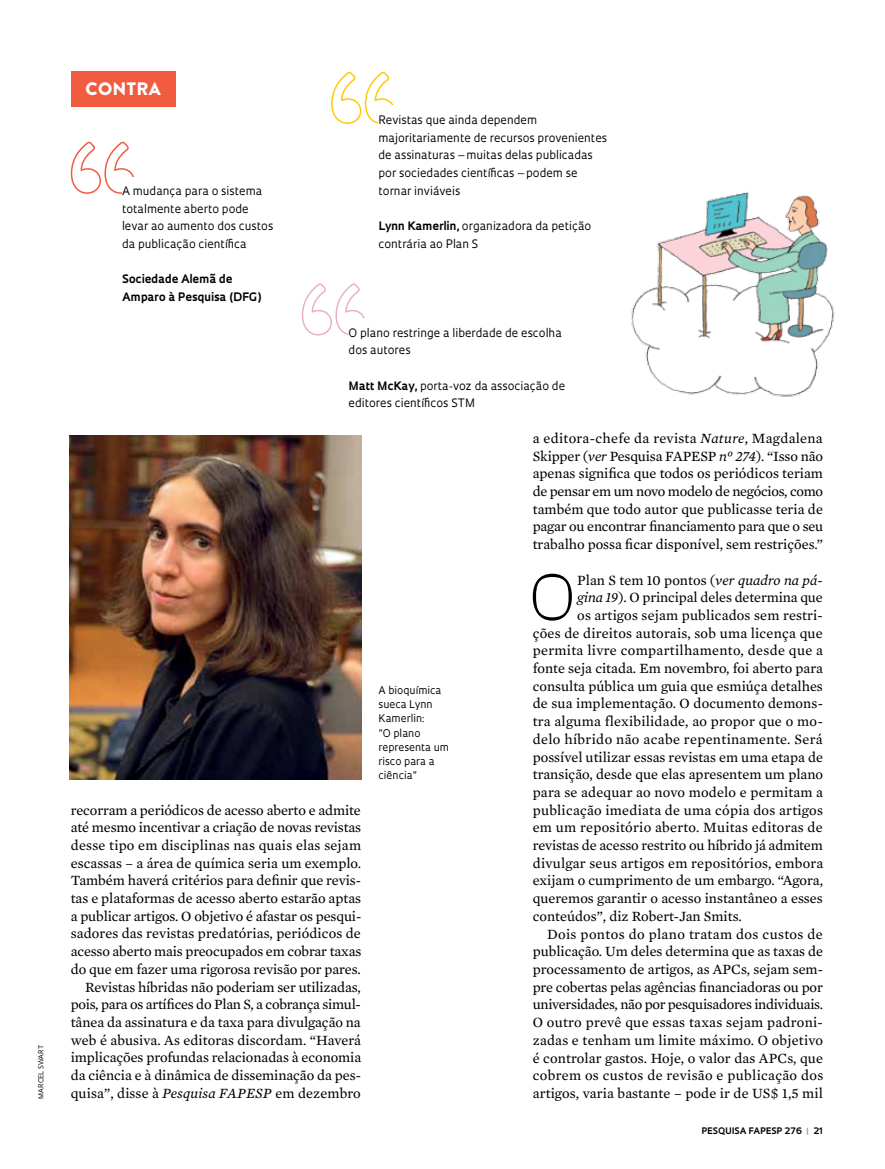
<style>
.page{position:relative;width:885px;height:1169px;background:#fff}
.page>*{position:absolute;margin:0;border:0;box-sizing:border-box;transform-origin:0 0}
.t1{font:300 60.45px "Oculum";color:#000}
.t2{font:900 18px "Brandon Grotesque";letter-spacing:.02em;color:#fff}
.t3{font:14.4px/17.7px "Mercury Text G2";color:#000;text-align:justify}
.t4{font:14.4px "Mercury Text G2";letter-spacing:.02em;color:#000}
.t5{font:14.4px "Mercury Text G2";letter-spacing:.025em;color:#000}
.t6{font:14.4px "Mercury Text G2";letter-spacing:-.02em;color:#000}
.t7{font:11.4px/17.7px "Oculum";color:#000}
.t8{font:700 11.4px/17.7px "Oculum";letter-spacing:.005em;color:#000}
.t9{font:10.35px/14.1px "Oculum";color:#000}
.t10{font:700 8.7px "Oculum";letter-spacing:.01em;color:#000}
.t11{font:6.75px "Oculum";letter-spacing:.02em;color:#000}
.s1{font-weight:700}
.s2{font-style:italic}
.s3{color:#939598}
</style>
<div class="page">
<svg style="left:70px;top:142px;width:64px;height:52px"></svg>
<svg style="left:301px;top:72px;width:93px;height:445px"></svg>
<div style="left:71px;top:71px;width:105px;height:35px;background:#f15b40"></div>
<div style="left:122px;top:177px;width:151px;height:124px;background:#fff"></div>
<div style="left:379px;top:105px;width:231px;height:143px;background:#fff"></div>
<div style="left:349px;top:319px;width:222px;height:106px;background:#fff"></div>
<img style="left:70px;top:435px;width:291px;height:344px">
<img style="left:631px;top:192px;width:204px;height:205px">
<p class="t11" style="left:37px;top:1098px;width:54px;rotate:-90deg">marcel swart</p>
<p class="t2" style="left:86px;top:76px;width:77px">CONTRA</p>
<p class="t7" style="left:122px;top:181px;width:153px">A mudança para o sistema totalmente aberto pode levar ao aumento dos custos da publicação científica</p>
<p class="t8" style="left:122px;top:270px;width:141px">Sociedade Alemã de<br>Amparo à Pesquisa (DFG)</p>
<p class="t7" style="left:379px;top:110px;width:230px">Revistas que ainda dependem majoritariamente de recursos provenientes de assinaturas – muitas delas publicadas por sociedades científicas – podem se tornar inviáveis</p>
<p class="t7" style="left:379px;top:217px;width:214px"><span class="s1">Lynn Kamerlin,</span> organizadora da petição contrária ao Plan S</p>
<p class="t7" style="left:349px;top:323px;width:215px">O plano restringe a liberdade de escolha dos autores</p>
<p class="t7" style="left:349px;top:376px;width:218px"><span class="s1">Matt M cKay,</span> porta-voz da associação de editores científicos STM</p>
<p class="t3" style="left:71px;top:800px;width:292px;text-align:right">recorram a periódicos de acesso aberto e admite até mesmo incentivar a criação de novas revistas desse tipo em disciplinas nas quais elas sejam escassas – a área de química seria um exemplo.<br>Também haverá critérios para definir que revis&shy;tas e plataformas de acesso aberto estarão aptas a publicar artigos. O objetivo é afastar os pesqui&shy;sadores das revistas predatórias, periódicos de acesso aberto mais preocupados em cobrar taxas do que em fazer uma rigorosa revisão por pares.<br>Revistas híbridas não poderiam ser utilizadas, pois, para os artífices do Plan S, a cobrança simul&shy;tânea da assinatura e da taxa para divulgação na web é abusiva. As editoras discordam. “Haverá implicações profundas relacionadas à economia da ciência e à dinâmica de disseminação da pes&shy;quisa”, disse à <span class="s2">Pesquisa FAPESP</span> em dezembro</p>
<p class="t9" style="left:379px;top:683px;width:72px">A bioquímica sueca Lynn<br>Kamerlin:<br>“O plano representa um risco para a ciência”</p>
<p class="t3" style="left:533px;top:428px;width:292px">a editora-chefe da revista <span class="s2">Nature</span>, Magdalena Skipper (<span class="s2">ver</span> Pesquisa FAPESP <span class="s2">nº 274</span>). “Isso não apenas significa que todos os periódicos teriam de pensar em um novo modelo de negócios, como também que todo autor que publicasse teria de pagar ou encontrar financiamento para que o seu trabalho possa ficar disponível, sem restrições.”</p>
<h1 class="t1" style="left:529px;top:556px;width:41px">O</h1>
<p class="t3" style="left:577px;top:570px;width:247px">Plan S tem 10 pontos (<span class="s2">ver quadro na pá-</span></p>
<p class="t3" style="left:577px;top:588px;width:247px"><span class="s2">gina 19</span>). O principal deles determina que</p>
<p class="t3" style="left:577px;top:605px;width:247px">os artigos sejam publicados sem restri-</p>
<p class="t3" style="left:533px;top:623px;width:292px">ções de direitos autorais, sob uma licença que</p>
<p class="t4" style="left:533px;top:640px;width:292px">permita livre compartilhamento, desde que a</p>
<p class="t3" style="left:533px;top:658px;width:292px">fonte seja citada. Em novembro, foi aberto para</p>
<p class="t3" style="left:533px;top:676px;width:292px">consulta pública um guia que esmiúça detalhes</p>
<p class="t3" style="left:533px;top:694px;width:292px">de sua implementação. O documento demons-</p>
<p class="t3" style="left:533px;top:711px;width:292px">tra alguma flexibilidade, ao propor que o mo-</p>
<p class="t5" style="left:533px;top:728px;width:292px">delo híbrido não acabe repentinamente. Será</p>
<p class="t3" style="left:533px;top:747px;width:292px">possível utilizar essas revistas em uma etapa de</p>
<p class="t3" style="left:533px;top:765px;width:292px">transição, desde que elas apresentem um plano</p>
<p class="t3" style="left:533px;top:782px;width:292px">para se adequar ao novo modelo e permitam a</p>
<p class="t3" style="left:533px;top:800px;width:292px">publicação imediata de uma cópia dos artigos</p>
<p class="t4" style="left:533px;top:817px;width:292px">em um repositório aberto. Muitas editoras de</p>
<p class="t3" style="left:533px;top:835px;width:292px">revistas de acesso restrito ou híbrido já admitem</p>
<p class="t3" style="left:533px;top:853px;width:292px">divulgar seus artigos em repositórios, embora</p>
<p class="t3" style="left:533px;top:871px;width:292px">exijam o cumprimento de um embargo. “Agora,</p>
<p class="t3" style="left:533px;top:888px;width:292px">queremos garantir o acesso instantâneo a esses</p>
<p class="t3" style="left:533px;top:906px;width:211px">conteúdos”, diz Robert-Jan Smits.</p>
<p class="t5" style="left:547px;top:923px;width:277px">Dois pontos do plano tratam dos custos de</p>
<p class="t3" style="left:533px;top:942px;width:292px">publicação. Um deles determina que as taxas de</p>
<p class="t3" style="left:533px;top:959px;width:292px">processamento de artigos, as APCs, sejam sem-</p>
<p class="t3" style="left:533px;top:977px;width:292px">pre cobertas pelas agências financiadoras ou por</p>
<p class="t6" style="left:533px;top:994px;width:292px">universidades, não por pesquisadores individuais.</p>
<p class="t4" style="left:533px;top:1011px;width:292px">O outro prevê que essas taxas sejam padroni-</p>
<p class="t3" style="left:533px;top:1030px;width:292px">zadas e tenham um limite máximo. O objetivo</p>
<p class="t3" style="left:533px;top:1048px;width:292px">é controlar gastos. Hoje, o valor das APCs, que</p>
<p class="t4" style="left:533px;top:1065px;width:292px">cobrem os custos de revisão e publicação dos</p>
<p class="t3" style="left:533px;top:1083px;width:292px">artigos, varia bastante – pode ir de US$ 1,5 mil</p>
<p class="t10" style="left:702px;top:1124px;width:7px">PES</p>
<p class="t10" style="left:718px;top:1124px;width:14px">QUISA</p>
<p class="t10" style="left:748px;top:1124px;width:12px">FAPESP</p>
<p class="t10" style="left:785px;top:1124px;width:40px">276 <span class="s3">|</span> 21</p>
</div>
